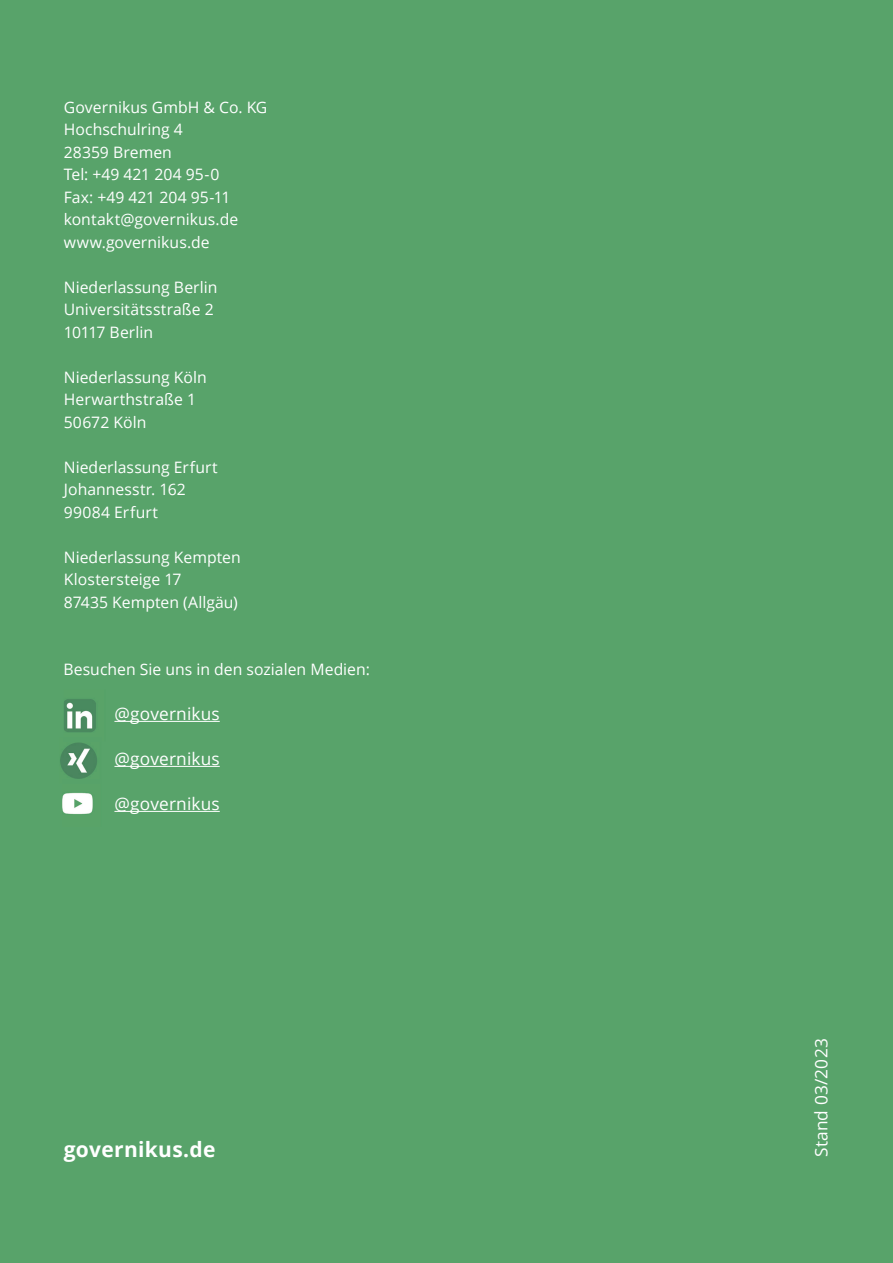
<style>
.page{position:relative;width:893px;height:1263px;background:#58a36a}
.page>*{position:absolute;margin:0;border:0;box-sizing:border-box;transform-origin:0 0}
.t1{font:700 21px "Open Sans";letter-spacing:.015em;color:#fff}
.t2{font:17.25px "Open Sans";letter-spacing:.01em;color:#fff}
.t3{font:15.75px/22.5px "Open Sans";letter-spacing:.005em;color:#fff}
</style>
<div class="page">
<hr style="left:114px;top:721px;width:106px;height:1px;background:#fff">
<hr style="left:114px;top:766px;width:106px;height:1px;background:#fff">
<hr style="left:114px;top:811px;width:106px;height:1px;background:#fff">
<img style="left:63px;top:792px;width:30px;height:22px">
<img style="left:60px;top:742px;width:37px;height:37px">
<img style="left:64px;top:699px;width:32px;height:33px">
<p class="t3" style="left:64px;top:95px;width:205px">Governikus GmbH &amp; Co. KG<br>Hochschulring 4<br>28359 Bremen<br>Tel: +49 421 204 95-0<br>Fax: +49 421 204 95-11 kontakt@governikus.de www.governikus.de</p>
<p class="t3" style="left:64px;top:275px;width:155px">Niederlassung Berlin<br>Universitätsstraße 2<br>10117 Berlin</p>
<p class="t3" style="left:64px;top:365px;width:144px">Niederlassung Köln<br>Herwarthstraße 1<br>50672 Köln</p>
<p class="t3" style="left:64px;top:455px;width:156px">Niederlassung Erfurt<br>Johannesstr. 162<br>99084 Erfurt</p>
<p class="t3" style="left:64px;top:545px;width:179px">Niederlassung Kempten<br>Klostersteige 17<br>87435 Kempten (Allgäu)</p>
<p class="t3" style="left:63px;top:658px;width:308px">Besuchen Sie uns in den sozialen Medien:</p>
<p class="t2" style="left:114px;top:702px;width:107px">@governikus</p>
<p class="t2" style="left:114px;top:747px;width:107px">@governikus</p>
<p class="t2" style="left:114px;top:792px;width:107px">@governikus</p>
<h1 class="t1" style="left:64px;top:1134px;width:153px">governikus.de</h1>
<p class="t2" style="left:809px;top:1157px;width:120px;rotate:-90deg">Stand 03/2023</p>
</div>
